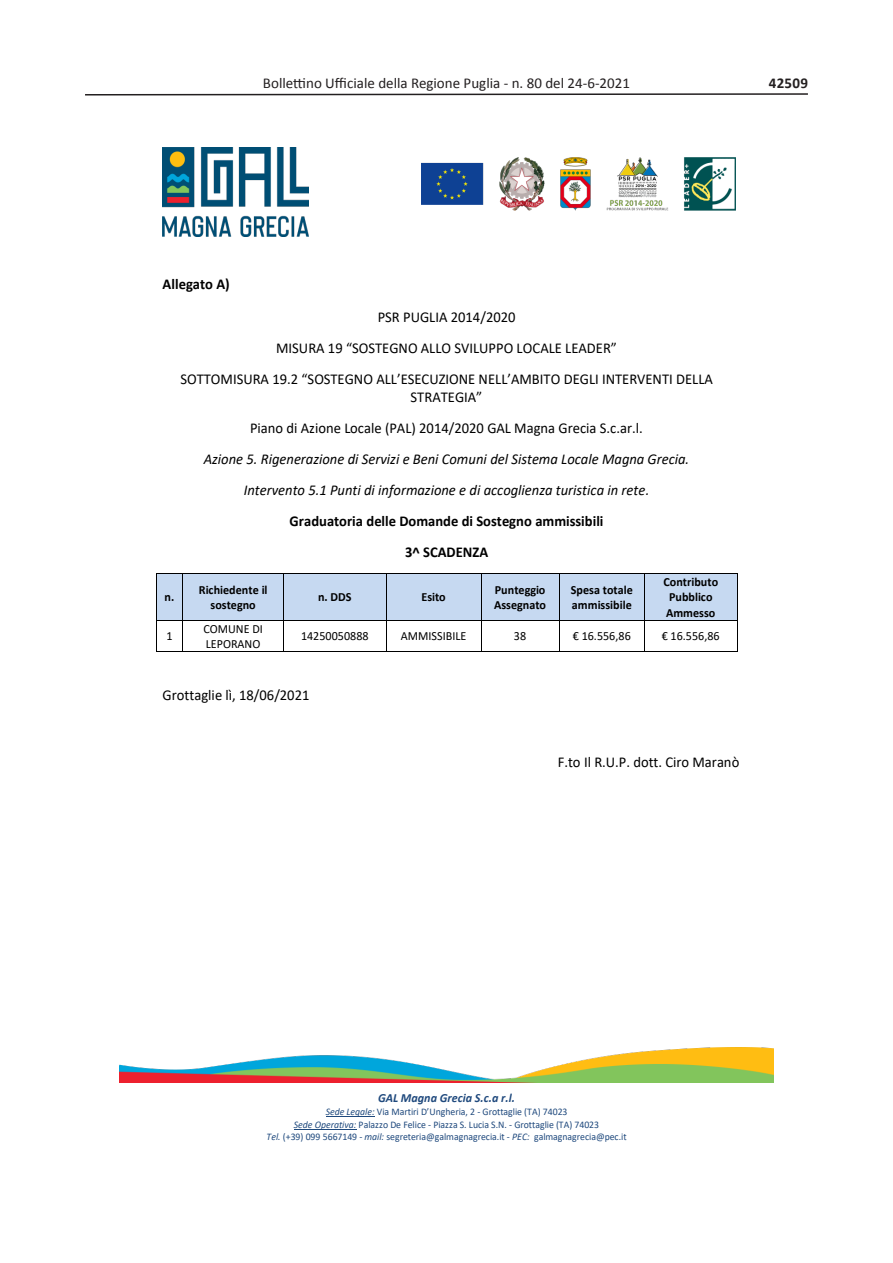
<style>
.page{position:relative;width:893px;height:1263px;background:#fff}
.page>*{position:absolute;margin:0;border:0;box-sizing:border-box;transform-origin:0 0}
.t1{font:italic 15px/30.9px "Calibri";color:#000;text-align:center}
.t2{font:15px/30.9px "Calibri";color:#000;text-align:center}
.t3{font:15px "Calibri";color:#231f20}
.t4{font:700 15px "Calibri";color:#000}
.t5{font:700 15px "Calibri";letter-spacing:.015em;color:#231f20}
.t6{font:700 12.45px/15.3px "Calibri";color:#000}
.t7{font:12.45px/15.3px "Calibri";color:#000}
.t8{font:italic 700 12.45px "Calibri";color:#1f497d}
.t9{font:10.05px/12.3px "Calibri";letter-spacing:-.005em;color:#1f497d;text-align:center}
.s1{font-style:normal}
.s2{font-weight:700;font-style:normal}
.s3{font-style:italic}
</style>
<div class="page">
<svg style="left:85px;top:93px;width:723px;height:3px"></svg>
<hr style="left:326px;top:1116px;width:49px;height:1px;background:#1f497d">
<hr style="left:294px;top:1129px;width:62px;height:1px;background:#1f497d">
<img style="left:163px;top:148px;width:146px;height:88px">
<img style="left:120px;top:1047px;width:653px;height:36px">
<img style="left:422px;top:157px;width:313px;height:53px">
<div style="left:156px;top:574px;width:27px;height:46px;background:#c6d9f1"></div>
<div style="left:183px;top:574px;width:100px;height:46px;background:#c6d9f1"></div>
<div style="left:284px;top:574px;width:102px;height:46px;background:#c6d9f1"></div>
<div style="left:387px;top:574px;width:94px;height:46px;background:#c6d9f1"></div>
<div style="left:481px;top:574px;width:78px;height:46px;background:#c6d9f1"></div>
<div style="left:560px;top:574px;width:84px;height:46px;background:#c6d9f1"></div>
<div style="left:645px;top:574px;width:92px;height:46px;background:#c6d9f1"></div>
<svg style="left:156px;top:573px;width:27px;height:1px"></svg>
<hr style="left:183px;top:573px;width:100px;height:1px;background:#000">
<hr style="left:284px;top:573px;width:102px;height:1px;background:#000">
<hr style="left:387px;top:573px;width:94px;height:1px;background:#000">
<hr style="left:481px;top:573px;width:78px;height:1px;background:#000">
<hr style="left:560px;top:573px;width:84px;height:1px;background:#000">
<hr style="left:645px;top:573px;width:92px;height:1px;background:#000">
<hr style="left:156px;top:574px;width:1px;height:46px;background:#000">
<hr style="left:183px;top:574px;width:1px;height:46px;background:#000">
<hr style="left:283px;top:574px;width:1px;height:46px;background:#000">
<hr style="left:386px;top:574px;width:1px;height:46px;background:#000">
<hr style="left:481px;top:574px;width:1px;height:46px;background:#000">
<hr style="left:559px;top:574px;width:1px;height:46px;background:#000">
<hr style="left:644px;top:574px;width:1px;height:46px;background:#000">
<hr style="left:737px;top:574px;width:1px;height:46px;background:#000">
<svg style="left:157px;top:620px;width:26px;height:1px"></svg>
<hr style="left:183px;top:620px;width:100px;height:1px;background:#000">
<hr style="left:284px;top:620px;width:102px;height:1px;background:#000">
<hr style="left:387px;top:620px;width:94px;height:1px;background:#000">
<hr style="left:481px;top:620px;width:78px;height:1px;background:#000">
<hr style="left:560px;top:620px;width:84px;height:1px;background:#000">
<hr style="left:645px;top:620px;width:92px;height:1px;background:#000">
<hr style="left:156px;top:620px;width:1px;height:31px;background:#000">
<hr style="left:183px;top:620px;width:1px;height:31px;background:#000">
<svg style="left:156px;top:651px;width:27px;height:1px"></svg>
<hr style="left:183px;top:651px;width:100px;height:1px;background:#000">
<hr style="left:283px;top:620px;width:1px;height:31px;background:#000">
<hr style="left:284px;top:651px;width:102px;height:1px;background:#000">
<hr style="left:386px;top:620px;width:1px;height:31px;background:#000">
<hr style="left:387px;top:651px;width:94px;height:1px;background:#000">
<hr style="left:481px;top:620px;width:1px;height:31px;background:#000">
<hr style="left:481px;top:651px;width:78px;height:1px;background:#000">
<hr style="left:559px;top:620px;width:1px;height:31px;background:#000">
<hr style="left:560px;top:651px;width:84px;height:1px;background:#000">
<hr style="left:644px;top:620px;width:1px;height:31px;background:#000">
<hr style="left:645px;top:651px;width:92px;height:1px;background:#000">
<hr style="left:737px;top:620px;width:1px;height:31px;background:#000">
<p class="t3" style="left:263px;top:74px;width:369px">Bollettino Ufficiale della Regione Puglia - n. 80 del 24-6-2021</p>
<p class="t5" style="left:769px;top:72px;width:41px">42509</p>
<p class="t4" style="left:163px;top:273px;width:69px">Allegato A)</p>
<p class="t2" style="left:180px;top:301px;width:534px">PSR PUGLIA 2014/2020<br>MISURA 19 “SOSTEGNO ALLO SVILUPPO LOCALE LEADER”<br>SOTTOMISURA 19.2 “SOSTEGNO ALL’ESECUZIONE NELL’AMBITO DEGLI INTERVENTI DELLA</p>
<p class="t1" style="left:204px;top:381px;width:487px"><span class="s1">STRATEGIA”<br>Piano di Azione Locale (PAL) 2014/2020 GAL Magna Grecia S.c.ar.l.<br></span>Azione 5. Rigenerazione di Servizi e Beni Comuni del Sistema Locale Magna Grecia.<br>Intervento 5.1 Punti di informazione e di accoglienza turistica in rete.<br><span class="s2">Graduatoria delle Domande di Sostegno ammissibili<br>3^ SCADENZA</span></p>
<p class="t6" style="left:165px;top:589px;width:11px">n.</p>
<p class="t6" style="left:199px;top:582px;width:70px;text-align:center">Richiedente il sostegno</p>
<p class="t6" style="left:318px;top:589px;width:35px">n. DDS</p>
<p class="t6" style="left:421px;top:589px;width:26px">Esito</p>
<p class="t6" style="left:494px;top:582px;width:53px">Punteggio<br>Assegnato</p>
<p class="t6" style="left:571px;top:582px;width:63px">Spesa totale ammissibile</p>
<p class="t6" style="left:663px;top:574px;width:56px">Contributo<br>Pubblico<br>Ammesso</p>
<p class="t7" style="left:166px;top:628px;width:8px">1</p>
<p class="t7" style="left:203px;top:620px;width:61px">COMUNE DI<br>LEPORANO</p>
<p class="t7" style="left:301px;top:628px;width:69px">14250050888</p>
<p class="t7" style="left:401px;top:628px;width:67px">AMMISSIBILE</p>
<p class="t7" style="left:514px;top:628px;width:14px">38</p>
<p class="t7" style="left:573px;top:628px;width:59px">€ 16.556,86</p>
<p class="t7" style="left:662px;top:628px;width:59px">€ 16.556,86</p>
<p class="t2" style="left:163px;top:679px;width:148px">Grottaglie lì, 18/06/2021</p>
<p class="t2" style="left:558px;top:746px;width:183px">F.to Il R.U.P. dott. Ciro Maranò</p>
<p class="t8" style="left:378px;top:1089px;width:138px">GAL Magna Grecia S.c.a r.l.</p>
<p class="t9" style="left:267px;top:1105px;width:362px"><span class="s3">Sede Legale:</span> Via Martiri D’Ungheria, 2 - Grottaglie (TA) 74023<br><span class="s3">Sede Operativa:</span> Palazzo De Felice - Piazza S. Lucia S.N. - Grottaglie (TA) 74023<br><span class="s3">Tel.</span> (+39) 099 5667149 <span class="s3">- mail:</span> segreteria@galmagnagrecia.it <span class="s3">- PEC:</span> galmagnagrecia@pec.it</p>
</div>
